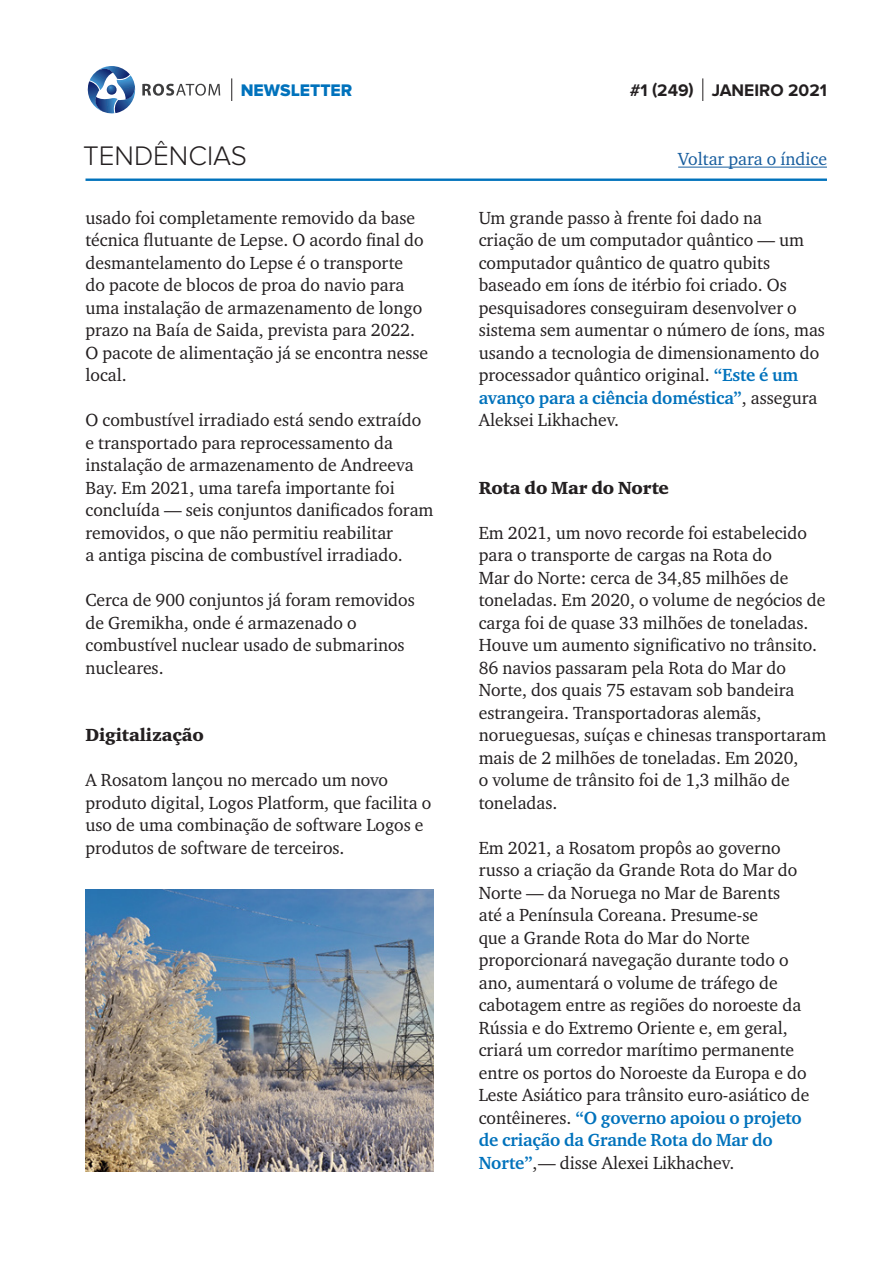
<style>
.page{position:relative;width:893px;height:1263px;background:#fff}
.page>*{position:absolute;margin:0;border:0;box-sizing:border-box;transform-origin:0 0}
.t1{font:300 27.9px "Proxima Nova";color:#231f20}
.main_text{font:18px/22.5px "Charter ITC";color:#231f20}
.subtitle{font:18px "Charter Black ITC";letter-spacing:-.01em;color:#231f20}
.t2{font:18px "Charter ITC";color:#175d9e}
.t3{font:700 17.4px "Proxima Nova";color:#231f20}
.t4{font:17.4px "Proxima Nova Extrabld";color:#0072bc}
.s1{font-weight:700;color:#0072bc}
</style>
<div class="page">
<hr style="left:86px;top:179px;width:741px;height:2px;background:#0072bc">
<svg style="left:87px;top:66px;width:49px;height:48px"></svg>
<svg style="left:142px;top:84px;width:78px;height:12px"></svg>
<svg style="left:231px;top:78px;width:1px;height:23px"></svg>
<hr style="left:678px;top:167px;width:149px;height:1px;background:#175d9e">
<svg style="left:702px;top:78px;width:1px;height:23px"></svg>
<img style="left:86px;top:889px;width:348px;height:282px">
<p class="t4" style="left:241px;top:80px;width:113px">NEWSLETTER</p>
<h1 class="t1" style="left:83px;top:140px;width:165px">TENDÊNCIAS</h1>
<p class="main_text" style="left:86px;top:206px;width:344px">usado foi completamente removido da base técnica flutuante de Lepse. O acordo final do desmantelamento do Lepse é o transporte<br>do pacote de blocos de proa do navio para uma instalação de armazenamento de longo prazo na Baía de Saida, prevista para 2022.<br>O pacote de alimentação já se encontra nesse local.</p>
<p class="main_text" style="left:86px;top:409px;width:349px">O combustível irradiado está sendo extraído e transportado para reprocessamento da instalação de armazenamento de Andreeva Bay. Em 2021, uma tarefa importante foi concluída — seis conjuntos danificados foram removidos, o que não permitiu reabilitar<br>a antiga piscina de combustível irradiado.</p>
<p class="main_text" style="left:86px;top:589px;width:331px">Cerca de 900 conjuntos já foram removidos de Gremikha, onde é armazenado o combustível nuclear usado de submarinos nucleares.</p>
<p class="subtitle" style="left:86px;top:724px;width:120px">Digitalização</p>
<p class="main_text" style="left:86px;top:769px;width:347px">A Rosatom lançou no mercado um novo produto digital, Logos Platform, que facilita o uso de uma combinação de software Logos e produtos de software de terceiros.</p>
<p class="t3" style="left:630px;top:80px;width:199px">#1 (249) JANEIRO 2021</p>
<p class="t2" style="left:678px;top:148px;width:150px">Voltar para o índice</p>
<p class="main_text" style="left:479px;top:206px;width:348px">Um grande passo à frente foi dado na<br>criação de um computador quântico — um computador quântico de quatro qubits baseado em íons de itérbio foi criado. Os pesquisadores conseguiram desenvolver o sistema sem aumentar o número de íons, mas usando a tecnologia de dimensionamento do processador quântico original. <span class="s1">“Este é um avanço para a ciência doméstica”</span>, assegura Aleksei Likhachev.</p>
<p class="subtitle" style="left:479px;top:476px;width:192px">Rota do Mar do Norte</p>
<p class="main_text" style="left:479px;top:521px;width:349px">Em 2021, um novo recorde foi estabelecido para o transporte de cargas na Rota do<br>Mar do Norte: cerca de 34,85 milhões de toneladas. Em 2020, o volume de negócios de carga foi de quase 33 milhões de toneladas.<br>Houve um aumento significativo no trânsito.<br>86 navios passaram pela Rota do Mar do Norte, dos quais 75 estavam sob bandeira estrangeira. Transportadoras alemãs, norueguesas, suíças e chinesas transportaram mais de 2 milhões de toneladas. Em 2020,<br>o volume de trânsito foi de 1,3 milhão de toneladas.</p>
<p class="main_text" style="left:479px;top:836px;width:332px">Em 2021, a Rosatom propôs ao governo russo a criação da Grande Rota do Mar do Norte — da Noruega no Mar de Barents<br>até a Península Coreana. Presume-se<br>que a Grande Rota do Mar do Norte proporcionará navegação durante todo o ano, aumentará o volume de tráfego de cabotagem entre as regiões do noroeste da Rússia e do Extremo Oriente e, em geral, criará um corredor marítimo permanente entre os portos do Noroeste da Europa e do Leste Asiático para trânsito euro-asiático de contêineres. <span class="s1">“O governo apoiou o projeto de criação da Grande Rota do Mar do Norte”</span>,— disse Alexei Likhachev.</p>
</div>
